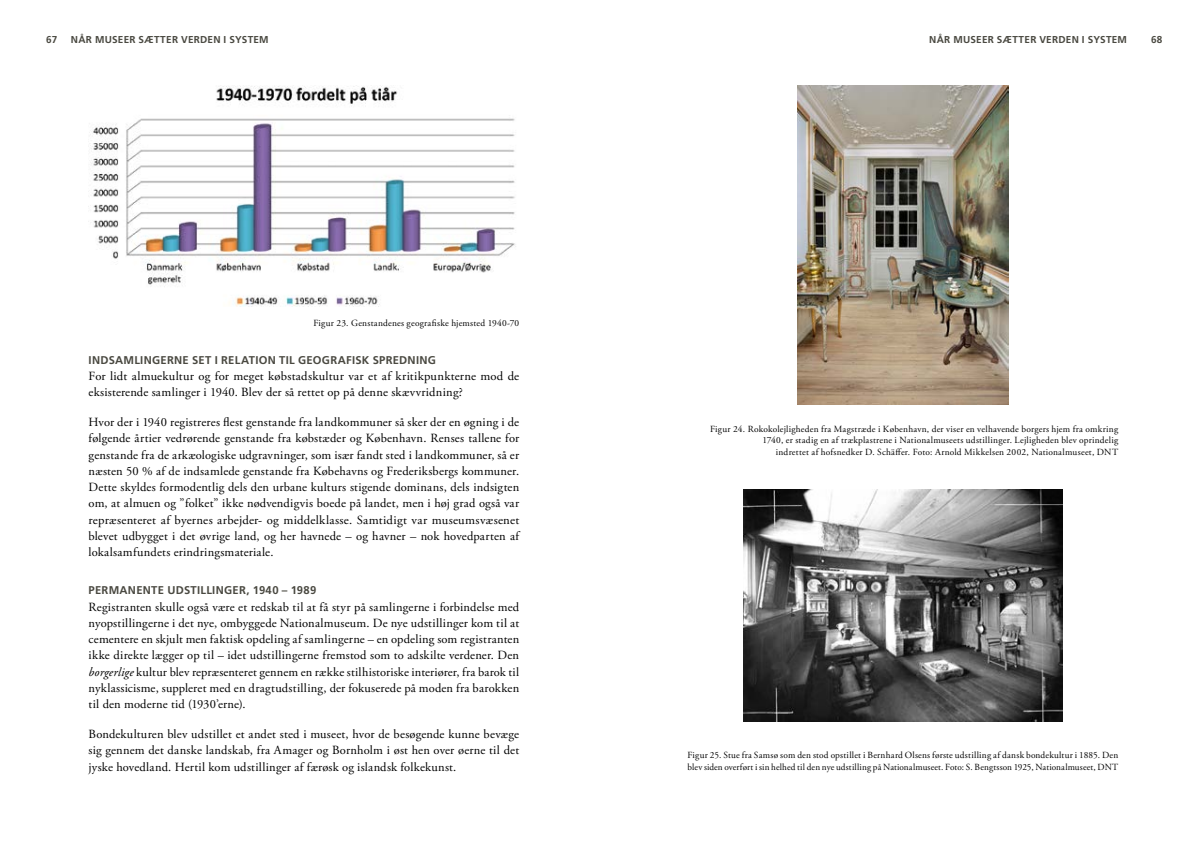
<style>
.page{position:relative;width:1198px;height:847px;background:#fff}
.page>*{position:absolute;margin:0;border:0;box-sizing:border-box;transform-origin:0 0}
.t1{font:12.5px/16.2px "Adobe Garamond Pro";letter-spacing:.015em;color:#000;text-align:justify}
.t2{font:700 11.25px "Frutiger LT Std";letter-spacing:.025em;color:#4a4941}
.t3{font:700 10px "Frutiger LT Std";letter-spacing:.025em;color:#4a4941}
.t4{font:9.38px/11.2px "Adobe Garamond Pro";letter-spacing:.025em;color:#000}
.s1{font-style:italic}
</style>
<div class="page">
<img style="left:89px;top:86px;width:427px;height:221px">
<img style="left:744px;top:489px;width:318px;height:232px">
<img style="left:797px;top:85px;width:211px;height:320px">
<p class="t3" style="left:46px;top:34px;width:13px">67</p>
<p class="t3" style="left:71px;top:34px;width:199px">NÅR MUSEER SÆTTER VERDEN I SYSTEM</p>
<p class="t3" style="left:929px;top:34px;width:199px">NÅR MUSEER SÆTTER VERDEN I SYSTEM</p>
<p class="t3" style="left:1151px;top:34px;width:13px">68</p>
<p class="t4" style="left:313px;top:317px;width:207px">Figur 23. Genstandenes geografiske hjemsted 1940-70</p>
<p class="t2" style="left:89px;top:353px;width:349px">INDSAMLINGERNE SET I RELATION TIL GEOGRAFISK SPREDNING</p>
<p class="t1" style="left:89px;top:368px;width:432px">For lidt almuekultur og for meget købstadskultur var et af kritikpunkterne mod de eksisterende samlinger i 1940. Blev der så rettet op på denne skævvridning?</p>
<p class="t1" style="left:89px;top:415px;width:432px">Hvor der i 1940 registreres flest genstande fra landkommuner så sker der en øgning i de følgende årtier vedrørende genstande fra købstæder og København. Renses tallene for genstande fra de arkæologiske udgravninger, som især fandt sted i landkommuner, så er næsten 50 % af de indsamlede genstande fra Købehavns og Frederiksbergs kommuner.<br>Dette skyldes formodentlig dels den urbane kulturs stigende dominans, dels indsigten om, at almuen og ”folket” ikke nødvendigvis boede på landet, men i høj grad også var repræsenteret af byernes arbejder- og middelklasse. Samtidigt var museumsvæsenet blevet udbygget i det øvrige land, og her havnede – og havner – nok hovedparten af lokalsamfundets erindringsmateriale.</p>
<p class="t2" style="left:89px;top:584px;width:229px">PERMANENTE UDSTILLINGER, 1940 – 1989</p>
<p class="t1" style="left:89px;top:599px;width:432px">Registranten skulle også være et redskab til at få styr på samlingerne i forbindelse med nyopstillingerne i det nye, ombyggede Nationalmuseum. De nye udstillinger kom til at cementere en skjult men faktisk opdeling af samlingerne – en opdeling som registranten ikke direkte lægger op til – idet udstillingerne fremstod som to adskilte verdener. Den <span class="s1">borgerlige</span> kultur blev repræsenteret gennem en række stilhistoriske interiører, fra barok til nyklassicisme, suppleret med en dragtudstilling, der fokuserede på moden fra barokken til den moderne tid (1930’erne).</p>
<p class="t1" style="left:89px;top:726px;width:432px">Bondekulturen blev udstillet et andet sted i museet, hvor de besøgende kunne bevæge sig gennem det danske landskab, fra Amager og Bornholm i øst hen over øerne til det jyske hovedland. Hertil kom udstillinger af færøsk og islandsk folkekunst.</p>
<p class="t4" style="left:710px;top:424px;width:410px;text-align:right">Figur 24. Rokokolejligheden fra Magstræde i København, der viser en velhavende borgers hjem fra omkring<br>1740, er stadig en af trækplastrene i Nationalmuseets udstillinger. Lejligheden blev oprindelig<br>indrettet af hofsnedker D. Schäffer. Foto: Arnold Mikkelsen 2002, Nationalmuseet, DNT</p>
<p class="t4" style="left:687px;top:750px;width:432px">Figur 25. Stue fra Samsø som den stod opstillet i Bernhard Olsens første udstilling af dansk bondekultur i 1885. Den blev siden overført i sin helhed til den nye udstilling på Nationalmuseet. Foto: S. Bengtsson 1925, Nationalmuseet, DNT</p>
</div>
